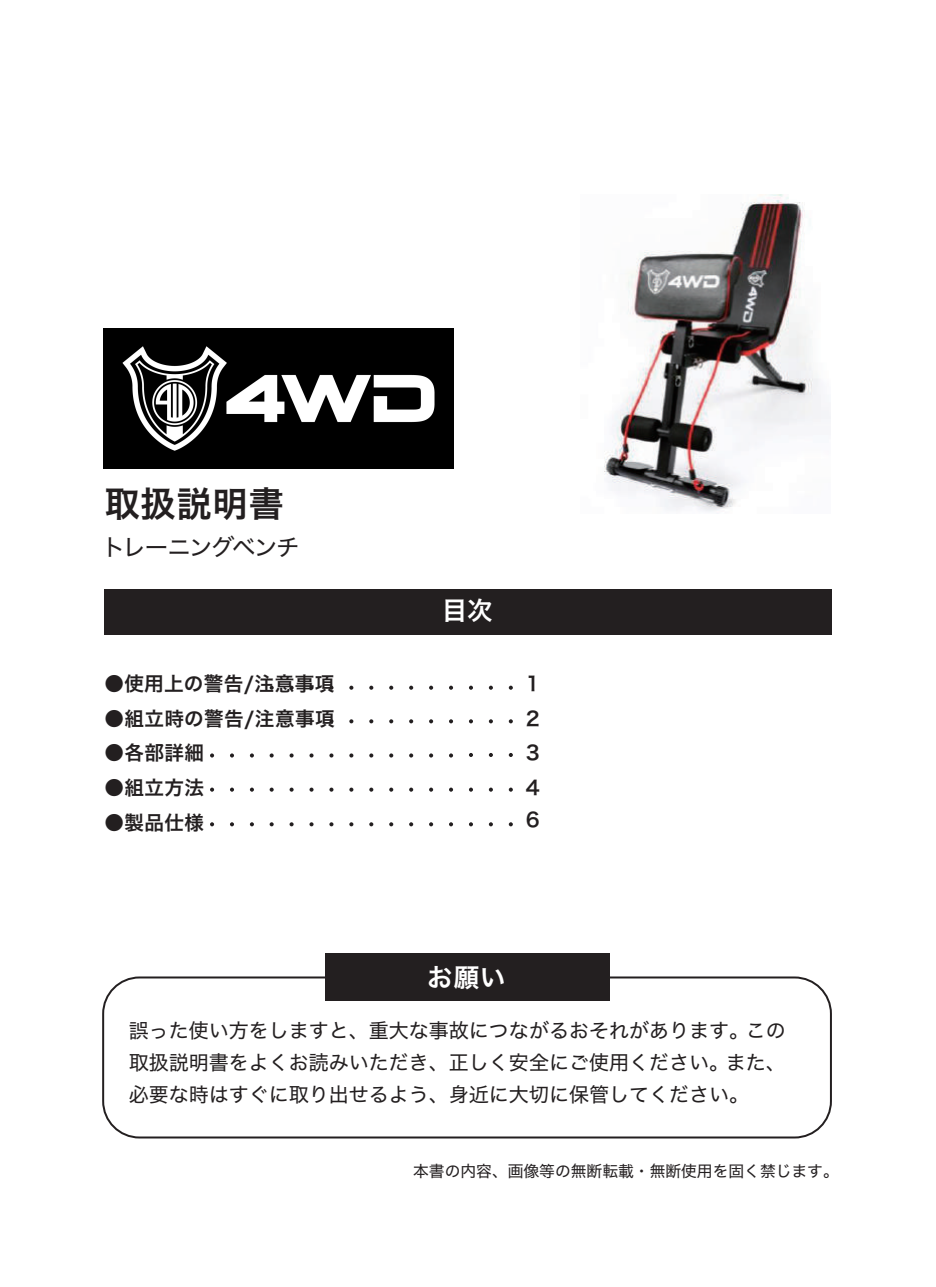
<style>
.page{position:relative;width:936px;height:1287px;background:#fff}
.page>*{position:absolute;margin:0;border:0;box-sizing:border-box;transform-origin:0 0}
.t1{font:35.2px "Hiragino Sans W6";letter-spacing:.025em;color:#231f20}
.t2{font:25.6px "Hiragino Sans W6";color:#fff}
.t3{font:23.4px "Hiragino Sans W4";letter-spacing:-.055em;color:#231f20}
.t4{font:20px/32px "Hiragino Sans W4";color:#231f20;text-align:justify}
.t5{font:19.6px/34.8px "Hiragino Sans W6";letter-spacing:.025em;color:#231f20;text-align:justify}
.t6{font:15.8px "Hiragino Sans W4";color:#231f20}
</style>
<div class="page">
<svg style="left:269px;top:686px;width:5px;height:4px"></svg>
<svg style="left:289px;top:686px;width:4px;height:4px"></svg>
<svg style="left:309px;top:686px;width:4px;height:4px"></svg>
<svg style="left:329px;top:686px;width:4px;height:4px"></svg>
<svg style="left:349px;top:686px;width:4px;height:4px"></svg>
<svg style="left:269px;top:788px;width:5px;height:4px"></svg>
<svg style="left:289px;top:788px;width:4px;height:4px"></svg>
<svg style="left:309px;top:788px;width:4px;height:4px"></svg>
<svg style="left:210px;top:788px;width:4px;height:4px"></svg>
<svg style="left:230px;top:788px;width:4px;height:4px"></svg>
<svg style="left:250px;top:788px;width:4px;height:4px"></svg>
<svg style="left:329px;top:788px;width:4px;height:4px"></svg>
<svg style="left:349px;top:788px;width:4px;height:4px"></svg>
<svg style="left:369px;top:686px;width:4px;height:4px"></svg>
<svg style="left:389px;top:686px;width:4px;height:4px"></svg>
<svg style="left:409px;top:686px;width:4px;height:4px"></svg>
<svg style="left:429px;top:686px;width:4px;height:4px"></svg>
<svg style="left:449px;top:686px;width:4px;height:4px"></svg>
<svg style="left:469px;top:686px;width:4px;height:4px"></svg>
<svg style="left:489px;top:686px;width:4px;height:4px"></svg>
<svg style="left:509px;top:686px;width:4px;height:4px"></svg>
<svg style="left:329px;top:719px;width:4px;height:4px"></svg>
<svg style="left:349px;top:719px;width:4px;height:4px"></svg>
<svg style="left:369px;top:719px;width:4px;height:4px"></svg>
<svg style="left:389px;top:719px;width:4px;height:4px"></svg>
<svg style="left:409px;top:719px;width:4px;height:4px"></svg>
<svg style="left:429px;top:719px;width:4px;height:4px"></svg>
<svg style="left:449px;top:719px;width:4px;height:4px"></svg>
<svg style="left:469px;top:719px;width:4px;height:4px"></svg>
<svg style="left:489px;top:719px;width:4px;height:4px"></svg>
<svg style="left:509px;top:719px;width:4px;height:4px"></svg>
<svg style="left:369px;top:788px;width:4px;height:4px"></svg>
<svg style="left:389px;top:788px;width:4px;height:4px"></svg>
<svg style="left:409px;top:788px;width:4px;height:4px"></svg>
<svg style="left:429px;top:788px;width:4px;height:4px"></svg>
<svg style="left:449px;top:788px;width:4px;height:4px"></svg>
<svg style="left:269px;top:753px;width:5px;height:5px"></svg>
<svg style="left:289px;top:753px;width:4px;height:5px"></svg>
<svg style="left:309px;top:753px;width:4px;height:5px"></svg>
<svg style="left:210px;top:753px;width:4px;height:5px"></svg>
<svg style="left:230px;top:753px;width:4px;height:5px"></svg>
<svg style="left:250px;top:753px;width:4px;height:5px"></svg>
<svg style="left:329px;top:753px;width:4px;height:5px"></svg>
<svg style="left:349px;top:753px;width:4px;height:5px"></svg>
<svg style="left:369px;top:753px;width:4px;height:5px"></svg>
<svg style="left:389px;top:753px;width:4px;height:5px"></svg>
<svg style="left:409px;top:753px;width:4px;height:5px"></svg>
<svg style="left:429px;top:753px;width:4px;height:5px"></svg>
<svg style="left:269px;top:822px;width:5px;height:4px"></svg>
<svg style="left:289px;top:822px;width:4px;height:4px"></svg>
<svg style="left:309px;top:822px;width:4px;height:4px"></svg>
<svg style="left:210px;top:822px;width:4px;height:4px"></svg>
<svg style="left:230px;top:822px;width:4px;height:4px"></svg>
<svg style="left:250px;top:822px;width:4px;height:4px"></svg>
<svg style="left:329px;top:822px;width:4px;height:4px"></svg>
<svg style="left:349px;top:822px;width:4px;height:4px"></svg>
<svg style="left:369px;top:822px;width:4px;height:4px"></svg>
<svg style="left:389px;top:822px;width:4px;height:4px"></svg>
<svg style="left:409px;top:822px;width:4px;height:4px"></svg>
<svg style="left:429px;top:822px;width:4px;height:4px"></svg>
<svg style="left:449px;top:753px;width:4px;height:5px"></svg>
<svg style="left:469px;top:788px;width:4px;height:4px"></svg>
<svg style="left:489px;top:788px;width:4px;height:4px"></svg>
<svg style="left:509px;top:788px;width:4px;height:4px"></svg>
<svg style="left:449px;top:822px;width:4px;height:4px"></svg>
<svg style="left:469px;top:822px;width:4px;height:4px"></svg>
<svg style="left:489px;top:822px;width:4px;height:4px"></svg>
<svg style="left:509px;top:822px;width:4px;height:4px"></svg>
<svg style="left:469px;top:753px;width:4px;height:4px"></svg>
<svg style="left:489px;top:753px;width:4px;height:4px"></svg>
<svg style="left:509px;top:753px;width:4px;height:4px"></svg>
<div style="left:104px;top:589px;width:727px;height:45px;background:#231f20"></div>
<div style="left:102px;top:976px;width:729px;height:162px;border:2px solid #231f20;border-radius:36px"></div>
<div style="left:325px;top:953px;width:284px;height:47px;background:#231f20"></div>
<img style="left:103px;top:329px;width:350px;height:140px">
<img style="left:604px;top:194px;width:226px;height:318px">
<h1 class="t1" style="left:104px;top:472px;width:181px">取扱説明書</h1>
<p class="t3" style="left:102px;top:526px;width:199px">トレーニングベンチ</p>
<p class="t5" style="left:104px;top:665px;width:231px">●使用上の警告/注意事項</p>
<p class="t5" style="left:104px;top:700px;width:232px">●組立時の警告/注意事項</p>
<p class="t5" style="left:104px;top:735px;width:101px">●各部詳細</p>
<p class="t5" style="left:104px;top:770px;width:101px">●組立方法</p>
<p class="t5" style="left:104px;top:804px;width:101px">●製品仕様</p>
<p class="t2" style="left:441px;top:587px;width:52px">目次</p>
<p class="t5" style="left:525px;top:665px;width:15px">1<br>2<br>3<br>4</p>
<p class="t5" style="left:525px;top:801px;width:15px">6</p>
<p class="t2" style="left:427px;top:954px;width:80px">お願い</p>
<p class="t4" style="left:129px;top:1013px;width:658px">誤った使い方をしますと、重大な事故につながるおそれがあります。この取扱説明書をよくお読みいただき、正しく安全にご使用ください。また、必要な時はすぐに取り出せるよう、身近に大切に保管してください。</p>
<p class="t6" style="left:413px;top:1157px;width:427px">本書の内容、画像等の無断転載・無断使用を固く禁じます。</p>
</div>
